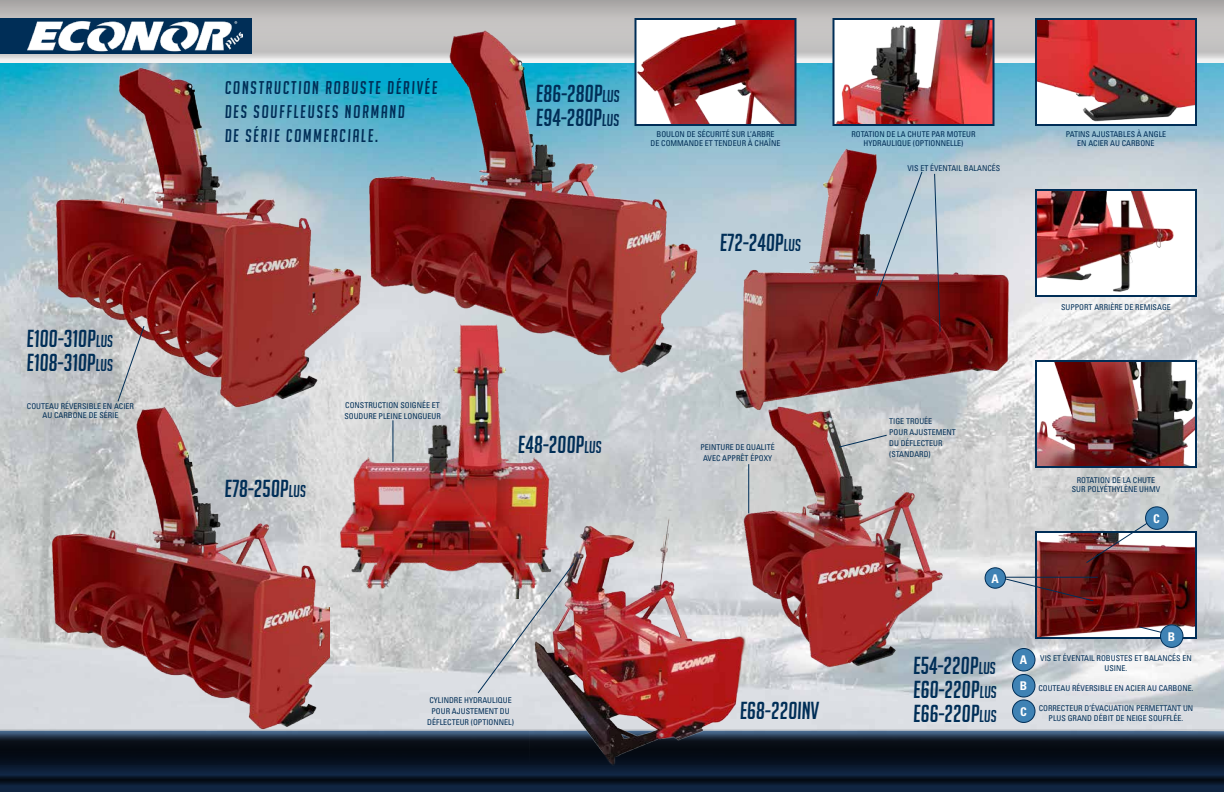
<style>
.page{position:relative;width:1224px;height:792px;background:#fff}
.page>*{position:absolute;margin:0;border:0;box-sizing:border-box;transform-origin:0 0}
.t1{font:italic 24px/24px "Big Noodle Titling";color:#002e57}
.t2{font:italic 18px/24px "Big Noodle Titling";letter-spacing:.1em;color:#002e57}
.t3{font:700 condensed 12px/25.7px "Univers";color:#fff;text-align:justify}
.t4{font:condensed 8px/11px "Univers";color:#002e57;text-align:center}
.s1{font-size:16.8px}
</style>
<div class="page">
<img style="left:0;top:63px;width:1224px;height:666px">
<svg style="left:0;top:0;width:1224px;height:63px;background:#bcbab9"></svg>
<svg style="left:0;top:732px;width:1224px;height:60px;background:#0d1a2d"></svg>
<img style="left:54px;top:63px;width:300px;height:344px">
<img style="left:354px;top:27px;width:351px;height:346px">
<img style="left:729px;top:143px;width:288px;height:272px">
<img style="left:732px;top:400px;width:219px;height:280px">
<img style="left:336px;top:320px;width:219px;height:278px">
<img style="left:529px;top:511px;width:220px;height:256px">
<img style="left:637px;top:21px;width:156px;height:102px">
<div style="left:634px;top:18px;width:162px;height:108px;border:2px solid #002e57"></div>
<img style="left:835px;top:21px;width:156px;height:102px">
<div style="left:832px;top:18px;width:162px;height:108px;border:2px solid #002e57"></div>
<img style="left:1038px;top:21px;width:156px;height:102px">
<div style="left:1035px;top:18px;width:162px;height:108px;border:2px solid #002e57"></div>
<div style="left:1036px;top:190px;width:160px;height:106px;background:#fff"></div>
<img style="left:1038px;top:192px;width:136px;height:100px">
<div style="left:1035px;top:189px;width:162px;height:108px;border:2px solid #002e57"></div>
<img style="left:1038px;top:363px;width:156px;height:102px">
<div style="left:1035px;top:360px;width:162px;height:108px;border:2px solid #002e57"></div>
<img style="left:1038px;top:534px;width:156px;height:102px">
<div style="left:1035px;top:531px;width:162px;height:108px;border:2px solid #002e57"></div>
<div style="left:0;top:18px;width:252px;height:36px;background:#002e57"></div>
<img style="left:27px;top:14px;width:216px;height:44px">
<svg style="left:117px;top:325px;width:28px;height:77px;background:#c2c0c1"></svg>
<img style="left:477px;top:562px;width:98px;height:132px">
<hr style="left:392px;top:420px;width:1px;height:42px;background:#002e57">
<hr style="left:748px;top:464px;width:1px;height:49px;background:#002e57">
<svg style="left:838px;top:434px;width:50px;height:14px"></svg>
<hr style="left:1005px;top:577px;width:93px;height:1px;background:#002e57">
<svg style="left:1085px;top:517px;width:70px;height:47px;background:#96787b"></svg>
<svg style="left:875px;top:171px;width:48px;height:126px;background:#acafb9"></svg>
<svg style="left:934px;top:173px;width:7px;height:160px"></svg>
<div style="left:1012px;top:648px;width:23px;height:23px;background:#3f82b4;border-radius:50%"></div>
<div style="left:1012px;top:648px;width:24px;height:24px;border:1px solid #002e57;border-radius:50%"></div>
<div style="left:1012px;top:675px;width:23px;height:22px;background:#3f82b4;border-radius:50%"></div>
<div style="left:1012px;top:674px;width:24px;height:24px;border:1px solid #002e57;border-radius:50%"></div>
<div style="left:1012px;top:700px;width:23px;height:22px;background:#3f82b4;border-radius:50%"></div>
<div style="left:1012px;top:699px;width:24px;height:24px;border:1px solid #002e57;border-radius:50%"></div>
<div style="left:1146px;top:507px;width:22px;height:22px;background:#3f82b4;border-radius:50%"></div>
<div style="left:1145px;top:506px;width:24px;height:24px;border:1px solid #002e57;border-radius:50%"></div>
<svg style="left:1002px;top:577px;width:93px;height:25px;background:#885c60"></svg>
<svg style="left:1138px;top:626px;width:28px;height:11px"></svg>
<div style="left:985px;top:568px;width:20px;height:20px;background:#3f82b4;border-radius:50%"></div>
<div style="left:985px;top:567px;width:21px;height:22px;border:1px solid #002e57;border-radius:50%"></div>
<div style="left:1160px;top:625px;width:23px;height:22px;background:#3f82b4;border-radius:50%"></div>
<div style="left:1160px;top:624px;width:24px;height:24px;border:1px solid #002e57;border-radius:50%"></div>
<img style="left:35px;top:402px;width:295px;height:328px">
<h1 class="t1" style="left:27px;top:327px;width:88px">E100-310P<span class="s1">LUS<br></span>E108-310P<span class="s1">LUS</span></h1>
<p class="t4" style="left:27px;top:401px;width:109px;line-height:9px">COUTEAU RÉVERSIBLE EN ACIER<br>AU CARBONE DE SÉRIE</p>
<h2 class="t2" style="left:225px;top:76px;width:214px">CONSTRUCTION ROBUSTE DÉRIVÉE<br>DES SOUFFLEUSES NORMAND<br>DE SÉRIE COMMERCIALE.</h2>
<h1 class="t1" style="left:536px;top:81px;width:85px">E86-280P<span class="s1">LUS<br></span>E94-280P<span class="s1">LUS</span></h1>
<p class="t4" style="left:651px;top:130px;width:131px;line-height:9px">BOULON DE SÉCURITÉ SUR L’ARBRE<br>DE COMMANDE ET TENDEUR À CHAÎNE</p>
<p class="t4" style="left:851px;top:130px;width:126px;line-height:9px">ROTATION DE LA CHUTE PAR MOTEUR<br>HYDRAULIQUE (OPTIONNELLE)</p>
<p class="t4" style="left:1066px;top:130px;width:102px;line-height:9px">PATINS AJUSTABLES À ANGLE<br>EN ACIER AU CARBONE</p>
<h1 class="t1" style="left:720px;top:231px;width:82px">E72-240P<span class="s1">LUS</span></h1>
<p class="t4" style="left:908px;top:162px;width:94px">VIS ET ÉVENTAIL BALANCÉS</p>
<p class="t4" style="left:1061px;top:301px;width:111px">SUPPORT ARRIÈRE DE REMISAGE</p>
<h1 class="t1" style="left:225px;top:477px;width:83px">E78-250P<span class="s1">LUS</span></h1>
<p class="t4" style="left:344px;top:399px;width:98px;text-align:left">CONSTRUCTION SOIGNÉE ET<br>SOUDURE PLEINE LONGUEUR</p>
<h1 class="t1" style="left:518px;top:433px;width:85px">E48-200P<span class="s1">LUS</span></h1>
<p class="t4" style="left:427px;top:694px;width:88px">CYLINDRE HYDRAULIQUE<br>POUR AJUSTEMENT DU<br>DÉFLECTEUR (OPTIONNEL)</p>
<p class="t4" style="left:700px;top:441px;width:76px">PEINTURE DE QUALITÉ<br>AVEC APPRÊT ÉPOXY</p>
<h1 class="t1" style="left:740px;top:699px;width:81px">E68-220INV</h1>
<p class="t4" style="left:889px;top:416px;width:68px;text-align:left">TIGE TROUÉE<br>POUR AJUSTEMENT<br>DU DÉFLECTEUR (STANDARD)</p>
<h3 class="t3" style="left:991px;top:565px;width:9px">A</h3>
<h1 class="t1" style="left:914px;top:654px;width:85px;text-align:justify">E54-220P<span class="s1">LUS </span>E60-220P<span class="s1">LUS </span>E66-220P<span class="s1">LUS</span></h1>
<p class="t4" style="left:1072px;top:475px;width:90px;line-height:9px">ROTATION DE LA CHUTE<br>SUR POLYÉTHYLÈNE UHMV</p>
<h3 class="t3" style="left:1153px;top:505px;width:8px">C</h3>
<h3 class="t3" style="left:1020px;top:647px;width:9px">A B C</h3>
<h3 class="t3" style="left:1168px;top:623px;width:9px">B</h3>
<p class="t4" style="left:1040px;top:653px;width:153px;line-height:10px">VIS ET ÉVENTAIL ROBUSTES ET BALANCÉS EN<br>USINE.</p>
<p class="t4" style="left:1038px;top:682px;width:157px">COUTEAU RÉVERSIBLE EN ACIER AU CARBONE.</p>
<p class="t4" style="left:1039px;top:703px;width:156px;line-height:10px">CORRECTEUR D’ÉVACUATION PERMETTANT UN<br>PLUS GRAND DÉBIT DE NEIGE SOUFFLÉE.</p>
</div>
